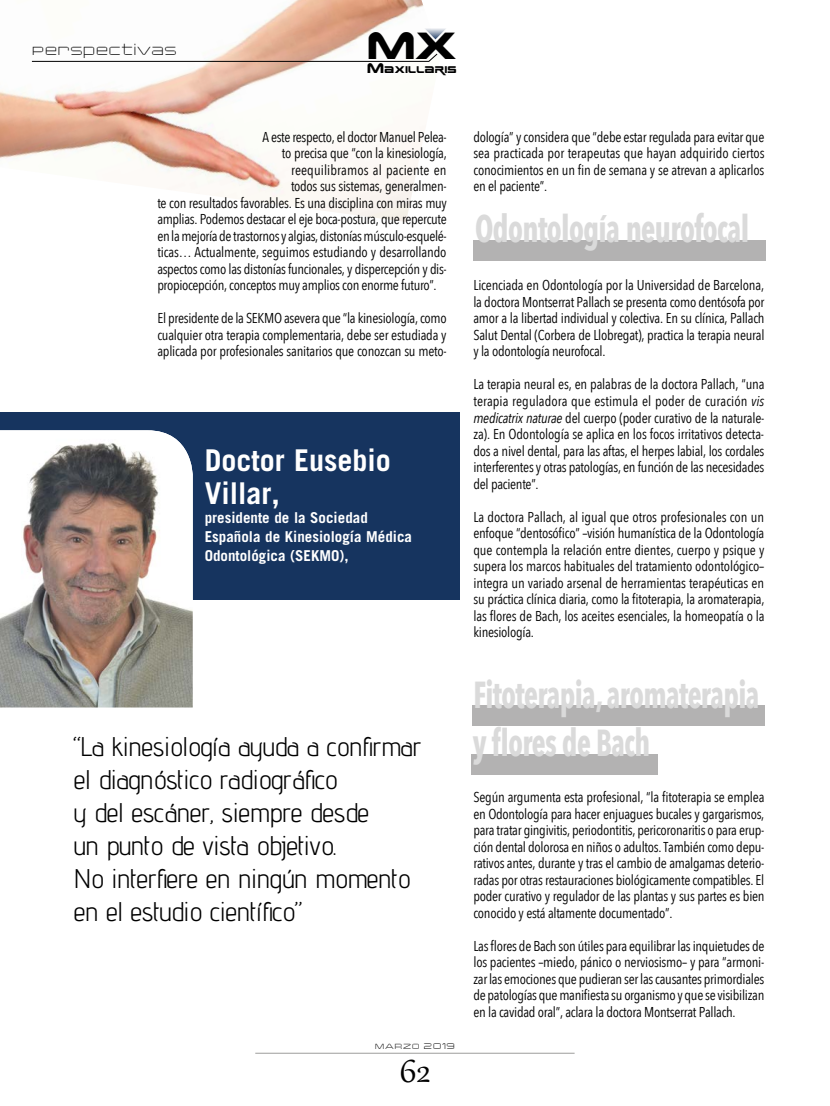
<style>
.page{position:relative;width:830px;height:1106px;background:#fff}
.page>*{position:absolute;margin:0;border:0;box-sizing:border-box;transform-origin:0 0}
.t1{font:42.6px "Gabriola";color:#000}
.t2{font:700 37.5px/48.2px "Avenir Next Condensed";letter-spacing:-.02em;color:#dadada;scale:.78 1}
.t3{font:700 37.5px "Avenir Next Condensed";letter-spacing:-.02em;color:#dadada;scale:.8 1}
.t4{font:37.5px "Earth Normal";color:#000}
.t5{font:700 30px/33px "Trade Gothic";color:#fff}
.t6{font:27px/33px "Advent Pro";letter-spacing:-.015em;color:#000}
.t7{font:700 15px/19px "Trade Gothic";color:#fff}
.t8{font:300 15px "Changeling";letter-spacing:.025em;color:#000}
.t9{font:14.25px/16.5px "Avenir Next Condensed";letter-spacing:-.02em;color:#000;text-align:justify}
.t10{font:14.25px "Avenir Next Condensed";letter-spacing:.005em;color:#000}
.t11{font:9.6px "Earth Normal";letter-spacing:.035em;color:#000;scale:.95 1}
.t12{font:300 9.45px "Changeling";letter-spacing:.07em;color:#000}
.s1{font-size:13.8px}
.s2{font-size:10.5px}
.s3{font-style:italic}
</style>
<div class="page">
<hr style="left:255px;top:1053px;width:319px;height:1px;background:#9d9d9c">
<div style="left:0;top:412px;width:459px;height:188px;background:#16345f"></div>
<img style="left:0;top:430px;width:193px;height:277px">
<div style="left:473px;top:240px;width:292px;height:20px;background:#b3b2b2"></div>
<div style="left:471px;top:706px;width:293px;height:20px;background:#b3b2b2"></div>
<div style="left:471px;top:754px;width:186px;height:20px;background:#b3b2b2"></div>
<img style="left:0;top:0;width:438px;height:222px">
<svg style="left:31px;top:53px;width:406px;height:9px"></svg>
<svg style="left:423px;top:27px;width:23px;height:12px"></svg>
<p class="t8" style="left:32px;top:43px;width:146px">Perspectivas</p>
<h2 class="t4" style="left:367px;top:19px;width:91px">MX</h2>
<p class="t11" style="left:367px;top:63px;width:96px"><span class="s1">M</span>AXILLARIS</p>
<p class="t9" style="left:262px;top:128px;width:186px">A este respecto, el doctor Manuel Pelea-</p>
<p class="t9" style="left:282px;top:144px;width:166px">to precisa que “con la kinesiología,</p>
<p class="t10" style="left:291px;top:158px;width:157px">reequilibramos al paciente en</p>
<p class="t9" style="left:291px;top:177px;width:157px">todos sus sistemas, generalmen-</p>
<p class="t9" style="left:157px;top:194px;width:291px">te con resultados favorables. Es una disciplina con miras muy</p>
<p class="t9" style="left:157px;top:210px;width:291px">amplias. Podemos destacar el eje boca-postura, que repercute</p>
<p class="t9" style="left:157px;top:227px;width:291px">en la mejoría de trastornos y algias, distonías músculo-esquelé-</p>
<p class="t9" style="left:157px;top:243px;width:290px">ticas… Actualmente, seguimos estudiando y desarrollando</p>
<p class="t9" style="left:157px;top:260px;width:291px">aspectos como las distonías funcionales, y dispercepción y dis-</p>
<p class="t9" style="left:157px;top:276px;width:281px">propiocepción, conceptos muy amplios con enorme futuro”.</p>
<p class="t9" style="left:157px;top:309px;width:291px">El presidente de la SEKMO asevera que “la kinesiología, como cualquier otra terapia complementaria, debe ser estudiada y aplicada por profesionales sanitarios que conozcan su meto-</p>
<h3 class="t5" style="left:205px;top:443px;width:187px">Doctor Eusebio<br>Villar,</h3>
<p class="t7" style="left:205px;top:507px;width:209px">presidente de la Sociedad<br>Española de Kinesiología Médica<br>Odontológica (SEKMO),</p>
<h3 class="t6" style="left:74px;top:729px;width:349px">“La kinesiología ayuda a confirmar el diagnóstico radiográfico<br>y del escáner, siempre desde<br>un punto de vista objetivo.<br>No interfiere en ningún momento en el estudio científico”</h3>
<p class="t12" style="left:374px;top:1040px;width:82px">marzo <span class="s2">2019</span></p>
<h1 class="t1" style="left:399px;top:1042px;width:33px">62</h1>
<p class="t9" style="left:473px;top:128px;width:292px">dología” y considera que “debe estar regulada para evitar que sea practicada por terapeutas que hayan adquirido ciertos conocimientos en un fin de semana y se atrevan a aplicarlos en el paciente”.</p>
<h2 class="t3" style="left:475px;top:206px;width:344px">Odontología neurofocal</h2>
<p class="t9" style="left:473px;top:276px;width:292px">Licenciada en Odontología por la Universidad de Barcelona, la doctora Montserrat Pallach se presenta como dentósofa por amor a la libertad individual y colectiva. En su clínica, Pallach Salut Dental (Corbera de Llobregat), practica la terapia neural y la odontología neurofocal.</p>
<p class="t9" style="left:473px;top:375px;width:292px">La terapia neural es, en palabras de la doctora Pallach, “una terapia reguladora que estimula el poder de curación <span class="s3">vis medicatrix naturae</span> del cuerpo (poder curativo de la naturale&shy;za). En Odontología se aplica en los focos irritativos detecta&shy;dos a nivel dental, para las aftas, el herpes labial, los cordales interferentes y otras patologías, en función de las necesidades del paciente”.</p>
<p class="t9" style="left:473px;top:507px;width:292px">La doctora Pallach, al igual que otros profesionales con un enfoque “dentosófico” –visión humanística de la Odontología que contempla la relación entre dientes, cuerpo y psique y supera los marcos habituales del tratamiento odontológico– integra un variado arsenal de herramientas terapéuticas en su práctica clínica diaria, como la fitoterapia, la aromaterapia, las flores de Bach, los aceites esenciales, la homeopatía o la kinesiología.</p>
<h2 class="t2" style="left:472px;top:671px;width:369px">Fitoterapia, aromaterapia y flores de Bach</h2>
<p class="t9" style="left:473px;top:788px;width:292px">Según argumenta esta profesional, “la fitoterapia se emplea en Odontología para hacer enjuagues bucales y gargarismos, para tratar gingivitis, periodontitis, pericoronaritis o para erup&shy;ción dental dolorosa en niños o adultos. También como depu&shy;rativos antes, durante y tras el cambio de amalgamas deterio&shy;radas por otras restauraciones biológicamente compatibles. El poder curativo y regulador de las plantas y sus partes es bien conocido y está altamente documentado”.</p>
<p class="t9" style="left:473px;top:936px;width:292px">Las flores de Bach son útiles para equilibrar las inquietudes de los pacientes –miedo, pánico o nerviosismo– y para “armoni&shy;zar las emociones que pudieran ser las causantes primordiales de patologías que manifiesta su organismo y que se visibilizan en la cavidad oral”, aclara la doctora Montserrat Pallach.</p>
</div>
